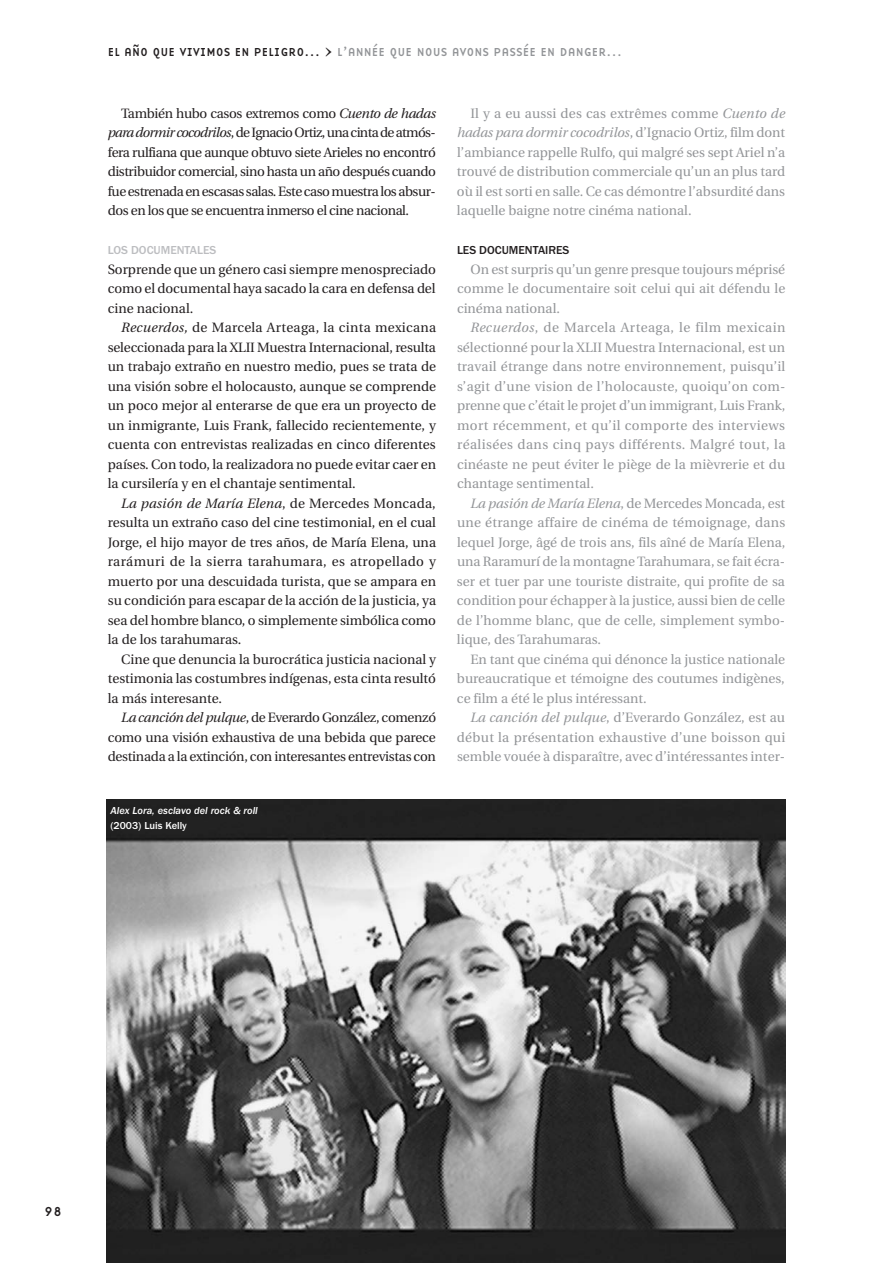
<style>
.page{position:relative;width:893px;height:1263px;background:#fff}
.page>*{position:absolute;margin:0;border:0;box-sizing:border-box;transform-origin:0 0}
.t1{font:13.5px/19.5px "Utopia";letter-spacing:.005em;color:#939598;text-align:justify}
.t2{font:13.5px/19.5px "Utopia";color:#231f20;text-align:justify}
.t3{font:13.5px "Utopia";letter-spacing:.03em;color:#939598}
.t4{font:13.5px "Utopia";letter-spacing:-.02em;color:#231f20}
.t5{font:13.5px "Utopia";letter-spacing:-.025em;color:#231f20}
.t6{font:13.5px "Utopia";letter-spacing:.025em;color:#231f20}
.t7{font:13.5px "Utopia";letter-spacing:.02em;color:#231f20}
.t8{font:italic 13.5px "Utopia";letter-spacing:.015em;color:#231f20}
.t9{font:13.5px "Base Nine";color:#231f20}
.t10{font:12px "Base Nine";color:#939598}
.t11{font:700 12px "Franklin Gothic";color:#231f20}
.t12{font:700 12px "Franklin Gothic";color:#bcbdc0}
.t13{font:italic 700 10.5px/15px "Franklin Gothic";color:#fff}
.s1{color:#231f20}
.s2{font-style:italic}
.s3{font-style:normal}
</style>
<div class="page">
<img style="left:106px;top:799px;width:679px;height:464px">
<p class="t10" style="left:108px;top:45px;width:516px"><span class="s1">EL AÑO QUE VIVIMOS EN PELIGRO... &gt;</span> L’ANNÉE QUE NOUS AVONS PASSÉE EN DANGER...</p>
<p class="t2" style="left:108px;top:105px;width:330px;text-indent:14px">También hubo casos extremos como <span class="s2">Cuento de hadas para dormir cocodrilos</span>, de Ignacio Ortiz, una cinta de atmós&shy;fera rulfiana que aunque obtuvo siete Arieles no encontró distribuidor comercial, sino hasta un año después cuando fue estrenada en escasas salas. Este caso muestra los absur&shy;dos en los que se encuentra inmerso el cine nacional.</p>
<p class="t12" style="left:108px;top:243px;width:110px">LOS DOCUMENTALES</p>
<p class="t2" style="left:108px;top:261px;width:330px">Sorprende que un género casi siempre menospreciado</p>
<p class="t2" style="left:108px;top:280px;width:329px">como el documental haya sacado la cara en defensa del</p>
<p class="t2" style="left:108px;top:300px;width:87px">cine nacional.</p>
<p class="t7" style="left:121px;top:322px;width:316px"><span class="s2">Recuerdos,</span> de Marcela Arteaga, la cinta mexicana</p>
<p class="t2" style="left:108px;top:339px;width:330px">seleccionada para la XLII Muestra Internacional, resulta</p>
<p class="t2" style="left:108px;top:358px;width:330px">un trabajo extraño en nuestro medio, pues se trata de</p>
<p class="t2" style="left:108px;top:378px;width:330px">una visión sobre el holocausto, aunque se comprende</p>
<p class="t2" style="left:108px;top:397px;width:330px">un poco mejor al enterarse de que era un proyecto de</p>
<p class="t2" style="left:108px;top:417px;width:330px">un inmigrante, Luis Frank, fallecido recientemente, y</p>
<p class="t2" style="left:108px;top:436px;width:329px">cuenta con entrevistas realizadas en cinco diferentes</p>
<p class="t2" style="left:108px;top:456px;width:330px">países. Con todo, la realizadora no puede evitar caer en</p>
<p class="t2" style="left:108px;top:475px;width:250px">la cursilería y en el chantaje sentimental.</p>
<p class="t8" style="left:121px;top:498px;width:316px">La pasión de María Elena<span class="s3">, de Mercedes Moncada,</span></p>
<p class="t2" style="left:108px;top:514px;width:330px">resulta un extraño caso del cine testimonial, en el cual</p>
<p class="t2" style="left:108px;top:534px;width:330px">Jorge, el hijo mayor de tres años, de María Elena, una</p>
<p class="t6" style="left:108px;top:556px;width:330px">rarámuri de la sierra tarahumara, es atropellado y</p>
<p class="t2" style="left:108px;top:573px;width:330px">muerto por una descuidada turista, que se ampara en</p>
<p class="t2" style="left:108px;top:592px;width:330px">su condición para escapar de la acción de la justicia, ya</p>
<p class="t2" style="left:108px;top:612px;width:330px">sea del hombre blanco, o simplemente simbólica como</p>
<p class="t2" style="left:108px;top:631px;width:135px">la de los tarahumaras.</p>
<p class="t2" style="left:121px;top:651px;width:316px">Cine que denuncia la burocrática justicia nacional y</p>
<p class="t2" style="left:108px;top:670px;width:330px">testimonia las costumbres indígenas, esta cinta resultó</p>
<p class="t2" style="left:108px;top:690px;width:116px">la más interesante.</p>
<p class="t5" style="left:121px;top:712px;width:316px"><span class="s2">La canción del pulque</span>, de Everardo González, comenzó</p>
<p class="t2" style="left:108px;top:729px;width:329px">como una visión exhaustiva de una bebida que parece</p>
<p class="t4" style="left:108px;top:751px;width:330px">destinada a la extinción, con interesantes entrevistas con</p>
<p class="t13" style="left:110px;top:803px;width:149px">Alex Lora, esclavo del rock &amp; roll <span class="s3">(2003) Luis Kelly</span></p>
<p class="t1" style="left:457px;top:105px;width:330px;text-indent:14px">Il y a eu aussi des cas extrêmes comme <span class="s2">Cuento de hadas para dormir cocodrilos</span>, d’Ignacio Ortiz, film dont l’ambiance rappelle Rulfo, qui malgré ses sept Ariel n’a trouvé de distribution commerciale qu’un an plus tard où il est sorti en salle. Ce cas démontre l’absurdité dans laquelle baigne notre cinéma national.</p>
<p class="t11" style="left:457px;top:243px;width:114px">LES DOCUMENTAIRES</p>
<p class="t1" style="left:470px;top:261px;width:316px">On est surpris qu’un genre presque toujours méprisé</p>
<p class="t1" style="left:457px;top:280px;width:330px">comme le documentaire soit celui qui ait défendu le</p>
<p class="t1" style="left:457px;top:300px;width:105px">cinéma national.</p>
<p class="t3" style="left:470px;top:322px;width:316px"><span class="s2">Recuerdos</span>, de Marcela Arteaga, le film mexicain</p>
<p class="t1" style="left:457px;top:339px;width:330px">sélectionné pour la XLII Muestra Internacional, est un</p>
<p class="t1" style="left:457px;top:358px;width:330px">travail étrange dans notre environnement, puisqu’il</p>
<p class="t1" style="left:457px;top:378px;width:330px">s’agit d’une vision de l’holocauste, quoiqu’on com-</p>
<p class="t1" style="left:457px;top:397px;width:330px">prenne que c’était le projet d’un immigrant, Luis Frank,</p>
<p class="t3" style="left:457px;top:420px;width:330px">mort récemment, et qu’il comporte des interviews</p>
<p class="t3" style="left:457px;top:439px;width:330px">réalisées dans cinq pays différents. Malgré tout, la</p>
<p class="t1" style="left:457px;top:456px;width:330px">cinéaste ne peut éviter le piège de la mièvrerie et du</p>
<p class="t1" style="left:457px;top:475px;width:138px">chantage sentimental.</p>
<p class="t1" style="left:470px;top:495px;width:316px"><span class="s2">La pasión de María Elena</span>, de Mercedes Moncada, est</p>
<p class="t1" style="left:457px;top:514px;width:330px">une étrange affaire de cinéma de témoignage, dans</p>
<p class="t1" style="left:457px;top:534px;width:330px">lequel Jorge, âgé de trois ans, fils aîné de María Elena,</p>
<p class="t1" style="left:457px;top:553px;width:330px">una Raramurí de la montagne Tarahumara, se fait écra-</p>
<p class="t1" style="left:457px;top:573px;width:330px">ser et tuer par une touriste distraite, qui profite de sa</p>
<p class="t1" style="left:457px;top:592px;width:330px">condition pour échapper à la justice, aussi bien de celle</p>
<p class="t1" style="left:457px;top:612px;width:330px">de l’homme blanc, que de celle, simplement symbo-</p>
<p class="t1" style="left:457px;top:631px;width:146px">lique, des Tarahumaras.</p>
<p class="t1" style="left:470px;top:651px;width:316px">En tant que cinéma qui dénonce la justice nationale</p>
<p class="t1" style="left:457px;top:670px;width:329px">bureaucratique et témoigne des coutumes indigènes,</p>
<p class="t1" style="left:457px;top:690px;width:191px">ce film a été le plus intéressant.</p>
<p class="t1" style="left:470px;top:709px;width:316px"><span class="s2">La canción del pulque</span>, d’Everardo González, est au</p>
<p class="t1" style="left:457px;top:729px;width:330px">début la présentation exhaustive d’une boisson qui</p>
<p class="t1" style="left:457px;top:748px;width:330px">semble vouée à disparaître, avec d’intéressantes inter-</p>
<p class="t9" style="left:44px;top:1204px;width:19px">98</p>
</div>
